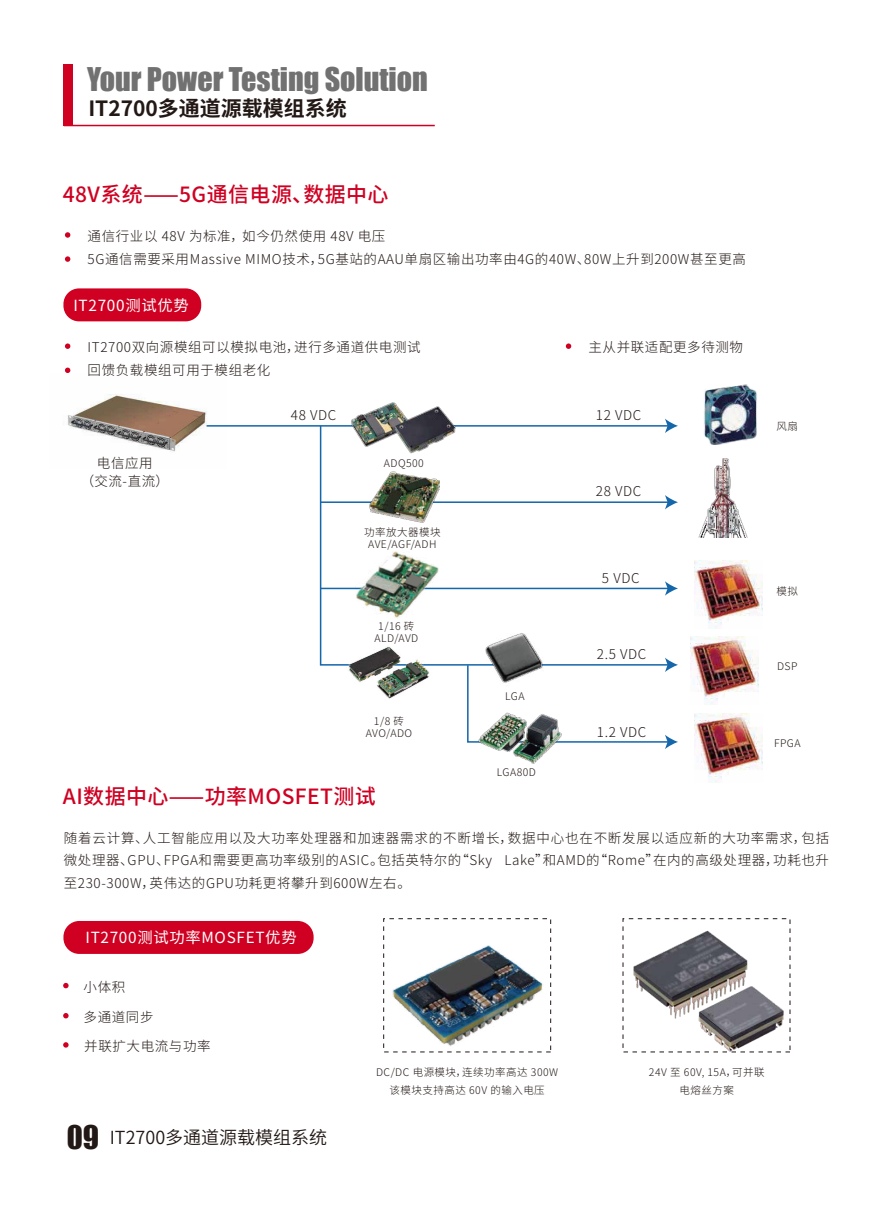
<style>
.page{position:relative;width:893px;height:1212px;background:#fff}
.page>*{position:absolute;margin:0;border:0;box-sizing:border-box;transform-origin:0 0}
.t1{font:30px "Impact";color:#727171}
.t2{font:500 21px "Source Han Sans CN";letter-spacing:.02em;color:#cf0022}
.t3{font:700 21px "Source Han Sans CN";color:#221815}
.t4{font:18px "Source Han Sans CN";color:#221815}
.t5{font:15.3px "Source Han Sans CN";letter-spacing:.045em;color:#fff}
.t6{font:300 13.5px/22.5px "Source Han Sans CN";letter-spacing:.045em;color:#221815}
.t7{font:300 10.5px/12px "Source Han Sans CN";letter-spacing:.045em;color:#221815;text-align:center}
.s1{font-family:"Impact";font-size:30px}
</style>
<div class="page">
<div style="left:64px;top:64px;width:9px;height:62px;background:#cf0022"></div>
<hr style="left:64px;top:125px;width:371px;height:1px;background:#cf0022">
<svg style="left:65px;top:232px;width:5px;height:6px"></svg>
<svg style="left:65px;top:256px;width:5px;height:6px"></svg>
<svg style="left:65px;top:343px;width:5px;height:6px"></svg>
<svg style="left:65px;top:368px;width:5px;height:5px"></svg>
<svg style="left:566px;top:343px;width:5px;height:6px"></svg>
<div style="left:63px;top:288px;width:138px;height:33px;background:#cf0022;border-radius:16px"></div>
<img style="left:67px;top:394px;width:140px;height:58px">
<hr style="left:207px;top:425px;width:462px;height:2px;background:#1567ab">
<svg style="left:665px;top:419px;width:13px;height:11px"></svg>
<svg style="left:670px;top:584px;width:8px;height:9px"></svg>
<svg style="left:670px;top:498px;width:8px;height:8px"></svg>
<svg style="left:319px;top:424px;width:351px;height:242px"></svg>
<svg style="left:466px;top:658px;width:212px;height:91px"></svg>
<img style="left:704px;top:384px;width:53px;height:61px">
<img style="left:694px;top:561px;width:68px;height:68px">
<img style="left:691px;top:636px;width:68px;height:68px">
<img style="left:694px;top:714px;width:68px;height:68px">
<img style="left:698px;top:458px;width:50px;height:79px">
<svg style="left:63px;top:983px;width:6px;height:5px"></svg>
<svg style="left:63px;top:1013px;width:6px;height:5px"></svg>
<svg style="left:63px;top:1042px;width:6px;height:5px"></svg>
<div style="left:63px;top:921px;width:251px;height:33px;background:#cf0022;border-radius:16px"></div>
<img style="left:482px;top:628px;width:62px;height:59px">
<img style="left:348px;top:402px;width:113px;height:58px">
<img style="left:370px;top:470px;width:69px;height:54px">
<img style="left:356px;top:551px;width:83px;height:68px">
<img style="left:346px;top:645px;width:87px;height:54px">
<img style="left:479px;top:713px;width:82px;height:50px">
<img style="left:383px;top:918px;width:169px;height:135px">
<img style="left:622px;top:919px;width:169px;height:134px">
<h1 class="t1" style="left:87px;top:56px;width:342px">Your Power Testing Solution</h1>
<h2 class="t3" style="left:88px;top:97px;width:260px">IT2700多通道源载模组系统</h2>
<h2 class="t2" style="left:63px;top:182px;width:327px">48V系统⸺5G通信电源、数据中心</h2>
<p class="t6" style="left:88px;top:225px;width:660px">通信行业以 48V 为标准，如今仍然使用 48V 电压<br>5G通信需要采用Massive MIMO技术，5G基站的AAU单扇区输出功率由4G的40W、80W上升到200W甚至更高</p>
<p class="t5" style="left:73px;top:297px;width:117px">IT2700测试优势</p>
<p class="t6" style="left:88px;top:336px;width:334px">IT2700双向源模组可以模拟电池，进行多通道供电测试回馈负载模组可用于模组老化</p>
<p class="t6" style="left:588px;top:336px;width:156px">主从并联适配更多待测物</p>
<p class="t6" style="left:81px;top:454px;width:90px;line-height:18px;text-align:center">电信应用<br>（交流-直流）</p>
<p class="t6" style="left:291px;top:404px;width:47px">48 VDC</p>
<p class="t6" style="left:596px;top:404px;width:47px">12 VDC</p>
<p class="t7" style="left:384px;top:457px;width:42px">ADQ500</p>
<p class="t7" style="left:364px;top:526px;width:78px">功率放大器模块<br>AVE/AGF/ADH</p>
<p class="t7" style="left:374px;top:620px;width:45px">1/16 砖<br>ALD/AVD</p>
<p class="t7" style="left:366px;top:715px;width:48px">1/8 砖<br>AVO/ADO</p>
<p class="t7" style="left:505px;top:690px;width:21px">LGA</p>
<p class="t7" style="left:497px;top:766px;width:41px">LGA80D</p>
<p class="t6" style="left:596px;top:481px;width:47px">28 VDC</p>
<p class="t6" style="left:602px;top:567px;width:39px">5 VDC</p>
<p class="t6" style="left:597px;top:643px;width:51px">2.5 VDC</p>
<p class="t6" style="left:597px;top:721px;width:51px">1.2 VDC</p>
<h2 class="t2" style="left:63px;top:784px;width:315px">AI数据中心⸺功率MOSFET测试</h2>
<p class="t7" style="left:777px;top:421px;width:23px">风扇</p>
<p class="t7" style="left:777px;top:585px;width:23px">模拟</p>
<p class="t7" style="left:777px;top:661px;width:22px">DSP</p>
<p class="t7" style="left:774px;top:737px;width:28px">FPGA</p>
<p class="t6" style="left:64px;top:827px;width:767px;text-align:justify">随着云计算、人工智能应用以及大功率处理器和加速器需求的不断增长，数据中心也在不断发展以适应新的大功率需求，包括微处理器、GPU、FPGA和需要更高功率级别的ASIC。包括英特尔的“Sky Lake”和AMD的“Rome”在内的高级处理器，功耗也升至230-300W，英伟达的GPU功耗更将攀升到600W左右。</p>
<p class="t5" style="left:86px;top:929px;width:213px">IT2700测试功率MOSFET优势</p>
<p class="t6" style="left:84px;top:976px;width:43px">小体积</p>
<p class="t6" style="left:84px;top:1003px;width:129px;line-height:29.1px">多通道同步<br>并联扩大电流与功率</p>
<h3 class="t4" style="left:67px;top:1127px;width:262px"><span class="s1">09</span> IT2700多通道源载模组系统</h3>
<p class="t7" style="left:376px;top:1063px;width:184px;line-height:18px">DC/DC 电源模块，连续功率高达 300W该模块支持高达 60V 的输入电压</p>
<p class="t7" style="left:649px;top:1064px;width:117px;line-height:18px">24V 至 60V, 15A，可并联电熔丝方案</p>
</div>
